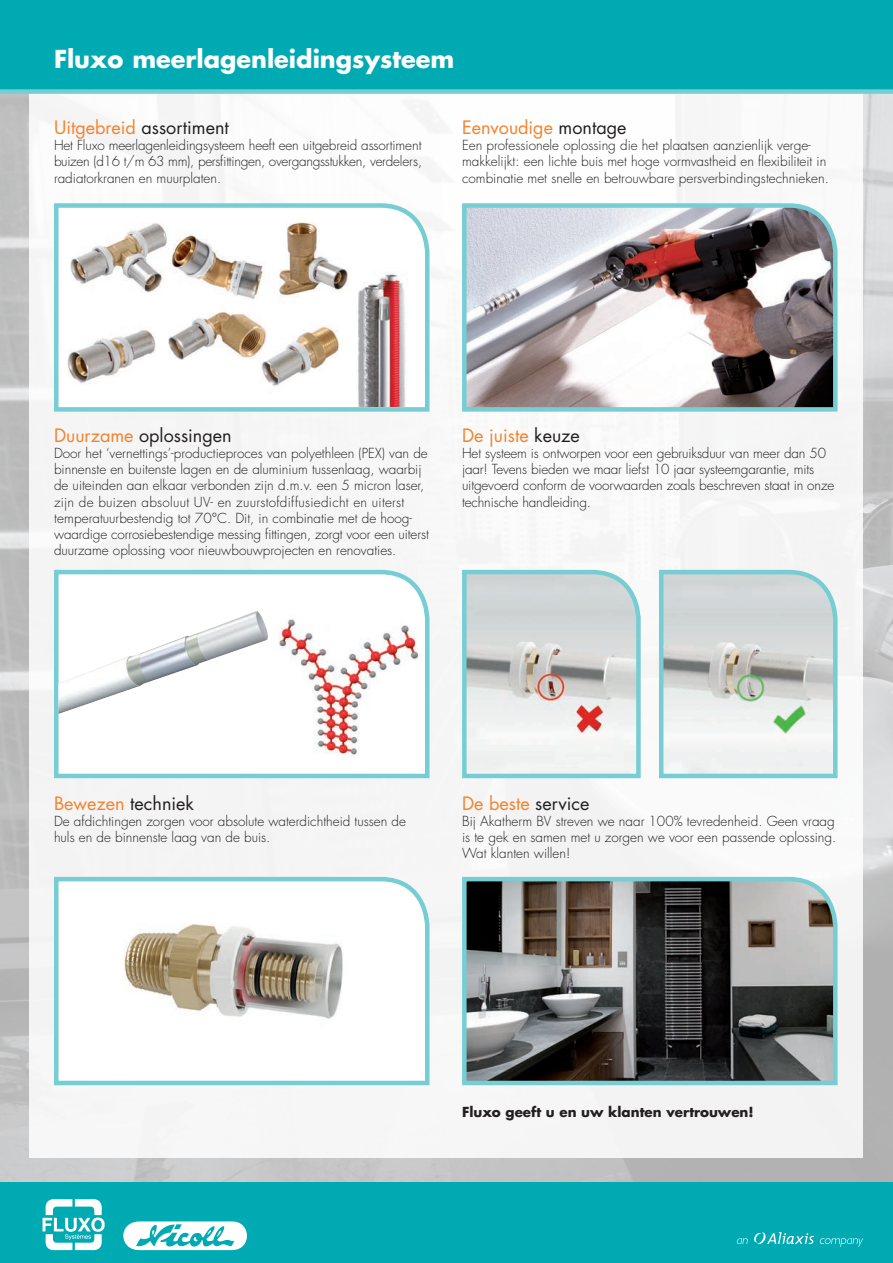
<style>
.page{position:relative;width:893px;height:1263px;background:#fff}
.page>*{position:absolute;margin:0;border:0;box-sizing:border-box;transform-origin:0 0}
.t1{font:700 24px "Futura Std";color:#fff}
.t2{font:18px "Futura Std";color:#231f20}
.t3{font:18px "Futura Std";color:#f4822b}
.t4{font:300 13.5px/16.2px "Futura Std";color:#231f20}
.t5{font:700 13.5px "Futura Std";color:#231f20}
.s1{color:#f4822b}
.s2{color:#231f20}
</style>
<div class="page">
<img style="left:0;top:94px;width:893px;height:1089px">
<div style="left:0;top:1183px;width:893px;height:80px;background:#00aab2"></div>
<div style="left:30px;top:54px;width:833px;height:1104px;background:#f6f6f6"></div>
<div style="left:0;top:0;width:893px;height:89px;background:#00aab2"></div>
<div style="left:0;top:89px;width:893px;height:5px;background:#76cdd3"></div>
<svg style="left:754px;top:1232px;width:60px;height:12px"></svg>
<svg style="left:820px;top:1238px;width:43px;height:9px"></svg>
<svg style="left:737px;top:1238px;width:11px;height:6px"></svg>
<svg style="left:123px;top:1221px;width:124px;height:29px"></svg>
<svg style="left:43px;top:1199px;width:62px;height:51px"></svg>
<svg style="left:54px;top:203px;width:376px;height:209px"></svg>
<img style="left:262px;top:212px;width:99px;height:99px">
<img style="left:258px;top:313px;width:91px;height:80px">
<img style="left:63px;top:315px;width:99px;height:78px">
<img style="left:60px;top:212px;width:124px;height:94px">
<img style="left:352px;top:272px;width:67px;height:134px">
<svg style="left:54px;top:569px;width:376px;height:210px"></svg>
<img style="left:217px;top:611px;width:39px;height:14px">
<img style="left:269px;top:615px;width:152px;height:142px">
<svg style="left:54px;top:876px;width:376px;height:210px"></svg>
<svg style="left:462px;top:876px;width:376px;height:210px;background:#656867"></svg>
<svg style="left:462px;top:203px;width:376px;height:209px"></svg>
<img style="left:169px;top:229px;width:103px;height:78px">
<img style="left:158px;top:303px;width:108px;height:58px">
<svg style="left:659px;top:569px;width:179px;height:210px"></svg>
<svg style="left:462px;top:569px;width:179px;height:210px"></svg>
<h1 class="t1" style="left:54px;top:43px;width:402px">Fluxo meerlagenleidingsysteem</h1>
<h2 class="t2" style="left:54px;top:116px;width:176px"><span class="s1">Uitgebreid</span> assortiment</h2>
<p class="t4" style="left:54px;top:137px;width:370px;text-align:justify">Het Fluxo meerlagenleidingsysteem heeft een uitgebreid assortiment buizen (d16 t/m 63 mm), persfittingen, overgangsstukken, verdelers, radiatorkranen en muurplaten.</p>
<h2 class="t3" style="left:462px;top:116px;width:166px">Eenvoudige <span class="s2">montage</span></h2>
<p class="t4" style="left:462px;top:137px;width:368px">Een professionele oplossing die het plaatsen aanzienlijk verge&shy;makkelijkt: een lichte buis met hoge vormvastheid en flexibiliteit in combinatie met snelle en betrouwbare persverbindingstechnieken.</p>
<h2 class="t2" style="left:54px;top:424px;width:179px"><span class="s1">Duurzame</span> oplossingen</h2>
<p class="t4" style="left:54px;top:445px;width:377px">Door het ‘vernettings’-productieproces van polyethleen (PEX) van de binnenste en buitenste lagen en de aluminium tussenlaag, waarbij de uiteinden aan elkaar verbonden zijn d.m.v. een 5 micron laser, zijn de buizen absoluut UV- en zuurstofdiffusiedicht en uiterst temperatuurbestendig tot 70°C. Dit, in combinatie met de hoog&shy;waardige corrosiebestendige messing fittingen, zorgt voor een uiterst duurzame oplossing voor nieuwbouwprojecten en renovaties.</p>
<h2 class="t3" style="left:462px;top:424px;width:119px">De juiste <span class="s2">keuze</span></h2>
<p class="t4" style="left:462px;top:445px;width:374px">Het systeem is ontworpen voor een gebruiksduur van meer dan 50 jaar! Tevens bieden we maar liefst 10 jaar systeemgarantie, mits uitgevoerd conform de voorwaarden zoals beschreven staat in onze technische handleiding.</p>
<h2 class="t2" style="left:54px;top:791px;width:142px"><span class="s1">Bewezen</span> techniek</h2>
<p class="t4" style="left:54px;top:813px;width:354px">De afdichtingen zorgen voor absolute waterdichtheid tussen de huls en de binnenste laag van de buis.</p>
<h2 class="t3" style="left:462px;top:791px;width:129px">De beste <span class="s2">service</span></h2>
<p class="t4" style="left:462px;top:813px;width:376px;text-align:justify">Bij Akatherm BV streven we naar 100% tevredenheid. Geen vraag is te gek en samen met u zorgen we voor een passende oplossing.<br>Wat klanten willen!</p>
<p class="t5" style="left:462px;top:1103px;width:293px">Fluxo geeft u en uw klanten vertrouwen!</p>
</div>
